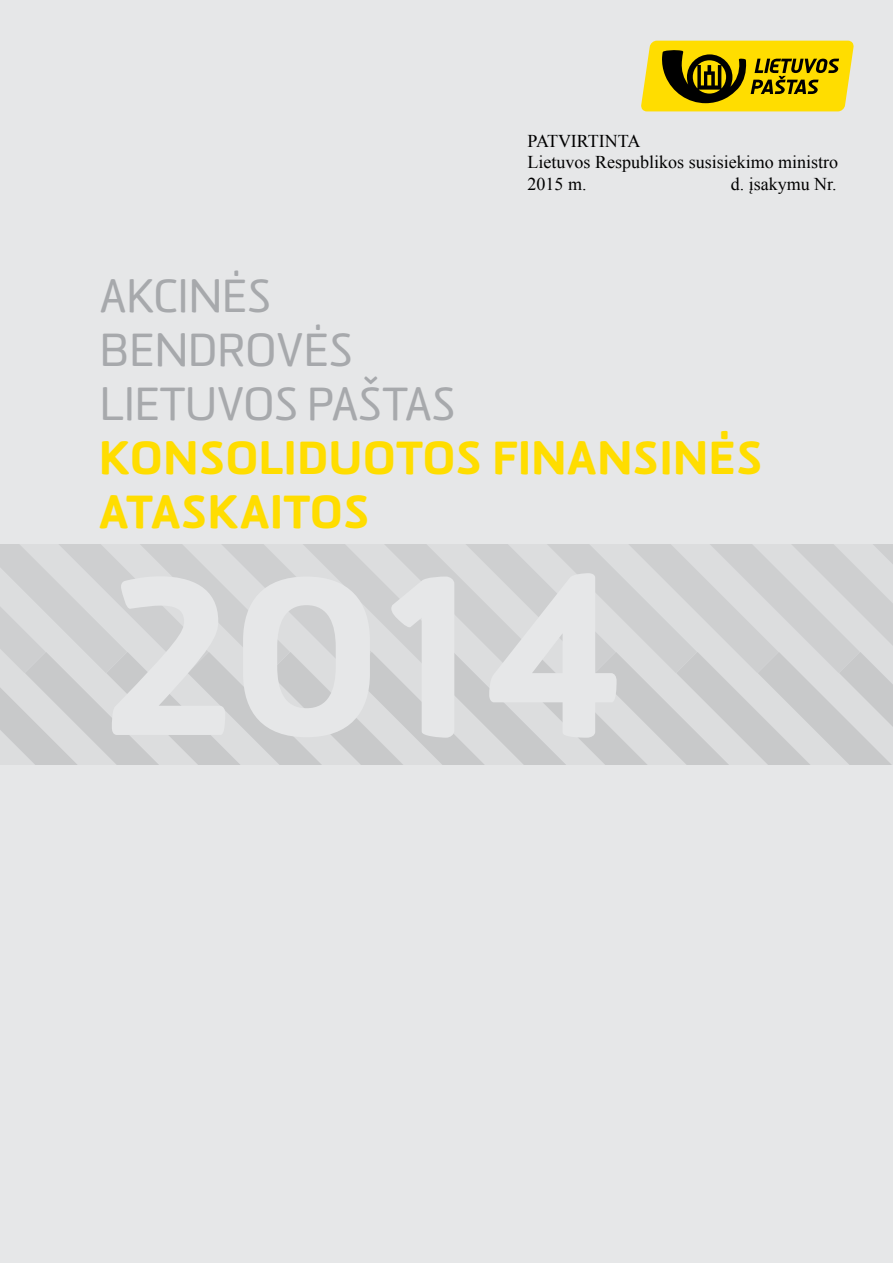
<style>
.page{position:relative;width:893px;height:1263px;background:#e6e7e8}
.page>*{position:absolute;margin:0;border:0;box-sizing:border-box;transform-origin:0 0}
.t1{font:900 225px "Sommet Rounded";color:#e6e7e8}
.t2{font:900 45px/54px "Sommet Rounded";color:#fd0}
.t3{font:45px/54px "Sommet Rounded";color:#a7a9ac}
.t4{font:18px/21.6px "Times New Roman";color:#000}
</style>
<div class="page">
<svg style="left:641px;top:41px;width:213px;height:70px;background:#c2a90a"></svg>
<svg style="left:0;top:544px;width:893px;height:76px"></svg>
<svg style="left:0;top:620px;width:893px;height:145px"></svg>
<h2 class="t3" style="left:100px;top:270px;width:357px">AKCINĖS<br>BENDROVĖS<br>LIETUVOS PAŠTAS</h2>
<p class="t4" style="left:528px;top:129px;width:312px">PATVIRTINTA<br>Lietuvos Respublikos susisiekimo ministro<br>2015 m.</p>
<p class="t4" style="left:731px;top:173px;width:107px">d. įsakymu Nr.</p>
<h2 class="t2" style="left:99px;top:432px;width:666px">KONSOLIDUOTOS FINANSINĖS<br>ATASKAITOS</h2>
<h1 class="t1" style="left:100px;top:506px;width:521px">2014</h1>
</div>
